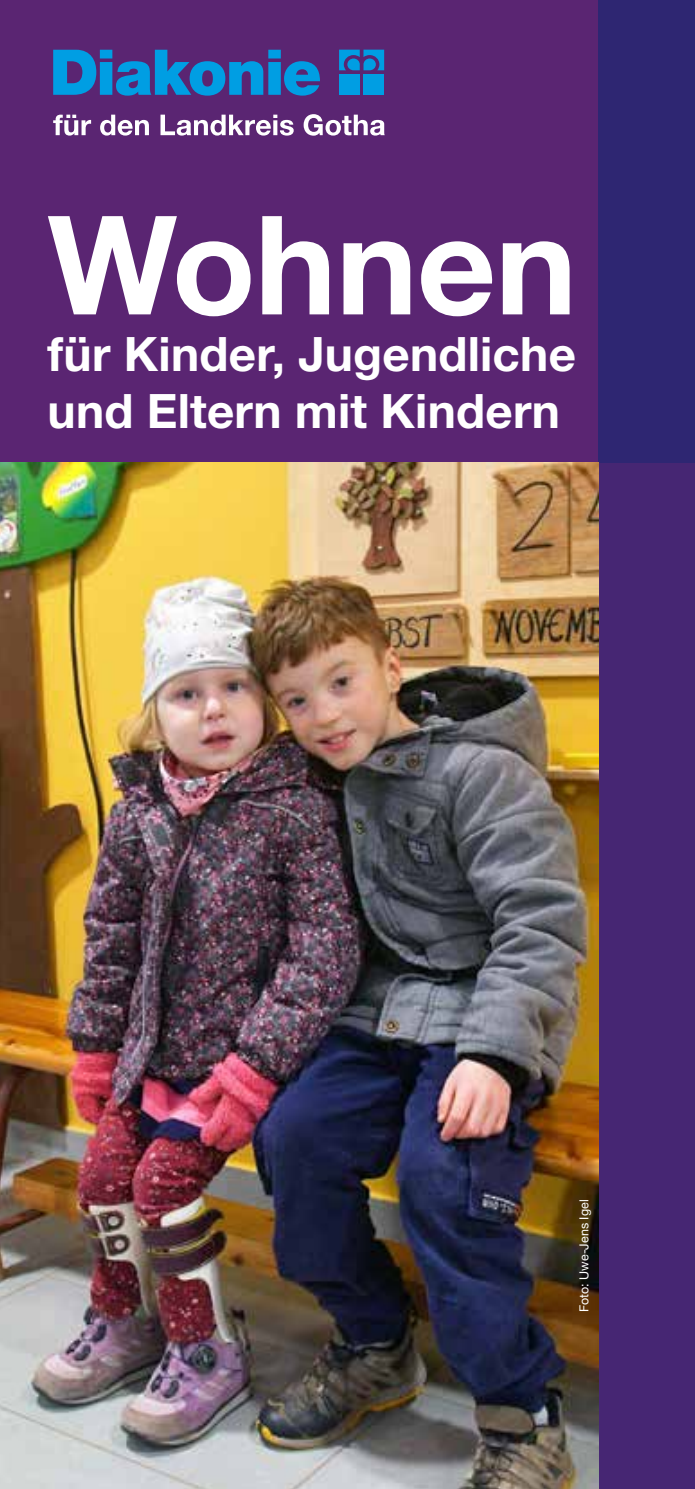
<style>
.page{position:relative;width:695px;height:1489px;background:#fff}
.page>*{position:absolute;margin:0;border:0;box-sizing:border-box;transform-origin:0 0}
.t1{font:700 137.5px "neue Helvetica 75";letter-spacing:-.005em;color:#fff}
.t2{font:700 47.5px/57px "neue Helvetica 75";letter-spacing:.005em;color:#fff}
.t3{font:12.5px "neue Helvetica 55 Roman";color:#fff}
</style>
<div class="page">
<div style="left:598px;top:462px;width:96px;height:1026px;background:#462673"></div>
<div style="left:0;top:0;width:598px;height:462px;background:#5a2572"></div>
<div style="left:598px;top:0;width:96px;height:462px;background:#2e2672"></div>
<svg style="left:53px;top:50px;width:267px;height:46px"></svg>
<svg style="left:339px;top:50px;width:45px;height:20px"></svg>
<div style="left:339px;top:74px;width:20px;height:21px;background:#009ee3"></div>
<div style="left:363px;top:74px;width:21px;height:21px;background:#009ee3"></div>
<svg style="left:53px;top:114px;width:331px;height:22px"></svg>
<img style="left:0;top:462px;width:598px;height:1026px">
<h1 class="t1" style="left:47px;top:180px;width:531px">Wohnen</h1>
<p class="t2" style="left:47px;top:325px;width:530px">für Kinder, Jugendliche und Eltern mit Kindern</p>
<p class="t3" style="left:576px;top:1311px;width:114px;rotate:-90deg">Foto: Uwe-Jens Igel</p>
</div>
